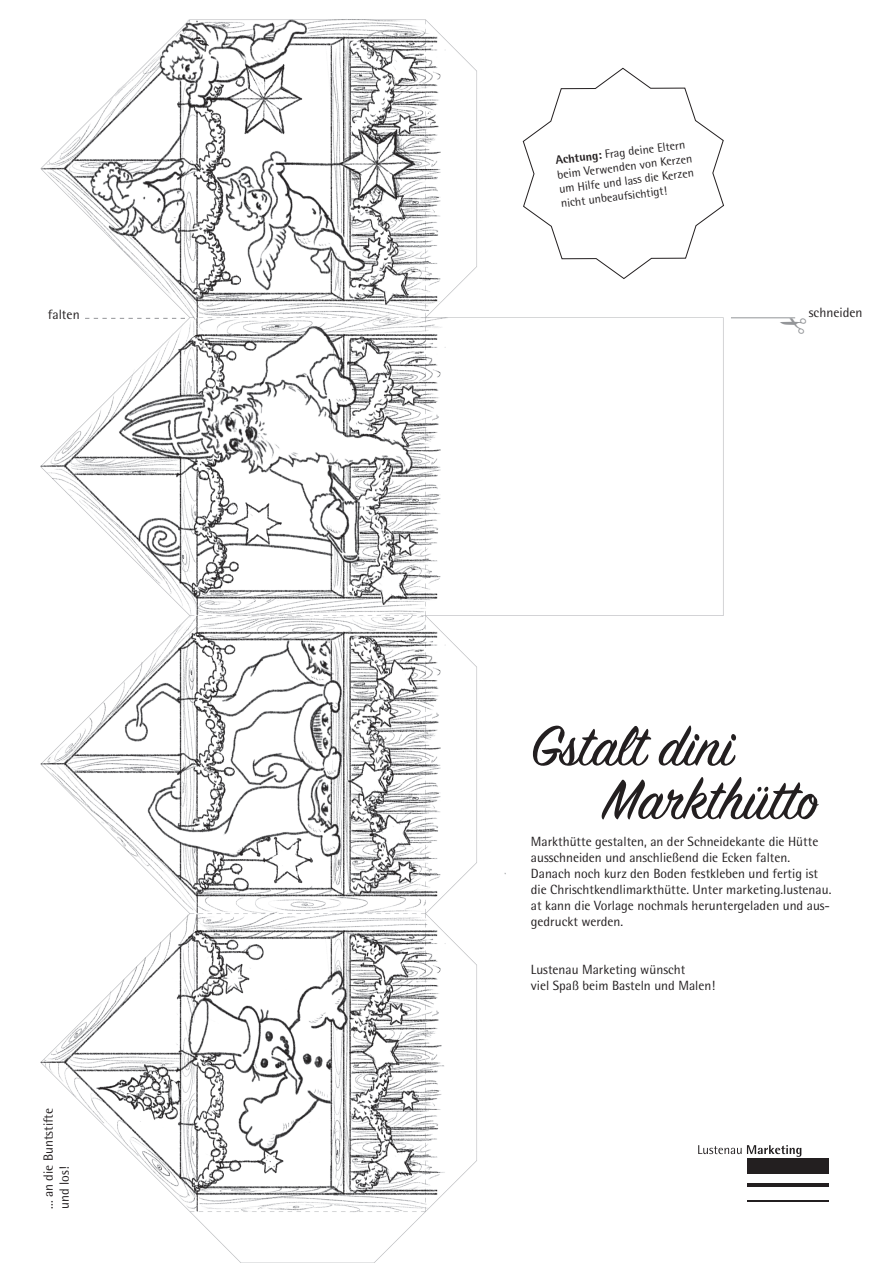
<style>
.page{position:relative;width:893px;height:1263px;background:#fff}
.page>*{position:absolute;margin:0;border:0;box-sizing:border-box;transform-origin:0 0}
.t1{font:62.7px "Sign Painter House Script";color:#231f20}
.t2{font:13.5px "Rotis Semi Sans";color:#231f20}
.t3{font:13.35px/16px "Rotis Semi Sans";color:#231f20}
.t4{font:12px/14.4px "Rotis Semi Sans";color:#231f20}
.s1{font-weight:800}
</style>
<div class="page">
<img style="left:40px;top:19px;width:789px;height:1244px">
<svg style="left:523px;top:68px;width:201px;height:211px"></svg>
<div style="left:747px;top:1158px;width:82px;height:15px;background:#231f20"></div>
<hr style="left:747px;top:1183px;width:82px;height:4px;background:#231f20">
<hr style="left:747px;top:1200px;width:82px;height:2px;background:#231f20">
<svg style="left:698px;top:1145px;width:103px;height:12px"></svg>
<svg style="left:85px;top:318px;width:100px;height:1px"></svg>
<hr style="left:731px;top:318px;width:64px;height:1px;background:#939598">
<svg style="left:779px;top:315px;width:27px;height:19px"></svg>
<p class="t4" style="left:555px;top:153px;width:137px;rotate:-7deg"><span class="s1">Achtung:</span> Frag deine Eltern beim Verwenden von Kerzen um Hilfe und lass die Kerzen nicht unbeaufsichtigt!</p>
<p class="t2" style="left:48px;top:306px;width:33px">falten</p>
<p class="t2" style="left:809px;top:305px;width:55px">schneiden</p>
<p class="t1" style="left:531px;top:707px;width:204px">Gstalt dini</p>
<p class="t1" style="left:603px;top:761px;width:216px">Markthütto</p>
<p class="t3" style="left:40px;top:1209px;width:102px;rotate:-90deg">... an die Buntstifte und los!</p>
<p class="t3" style="left:531px;top:833px;width:289px">Markthütte gestalten, an der Schneidekante die Hütte</p>
<p class="t3" style="left:531px;top:849px;width:261px">ausschneiden und anschließend die Ecken falten.</p>
<p class="t3" style="left:531px;top:865px;width:302px">Danach noch kurz den Boden festkleben und fertig ist die Chrischtkendlimarkthütte. Unter marketing.lustenau. at kann die Vorlage nochmals heruntergeladen und aus&shy;gedruckt werden.</p>
<p class="t3" style="left:531px;top:961px;width:156px">Lustenau Marketing wünscht</p>
<p class="t3" style="left:531px;top:977px;width:186px">viel Spaß beim Basteln und Malen!</p>
</div>
